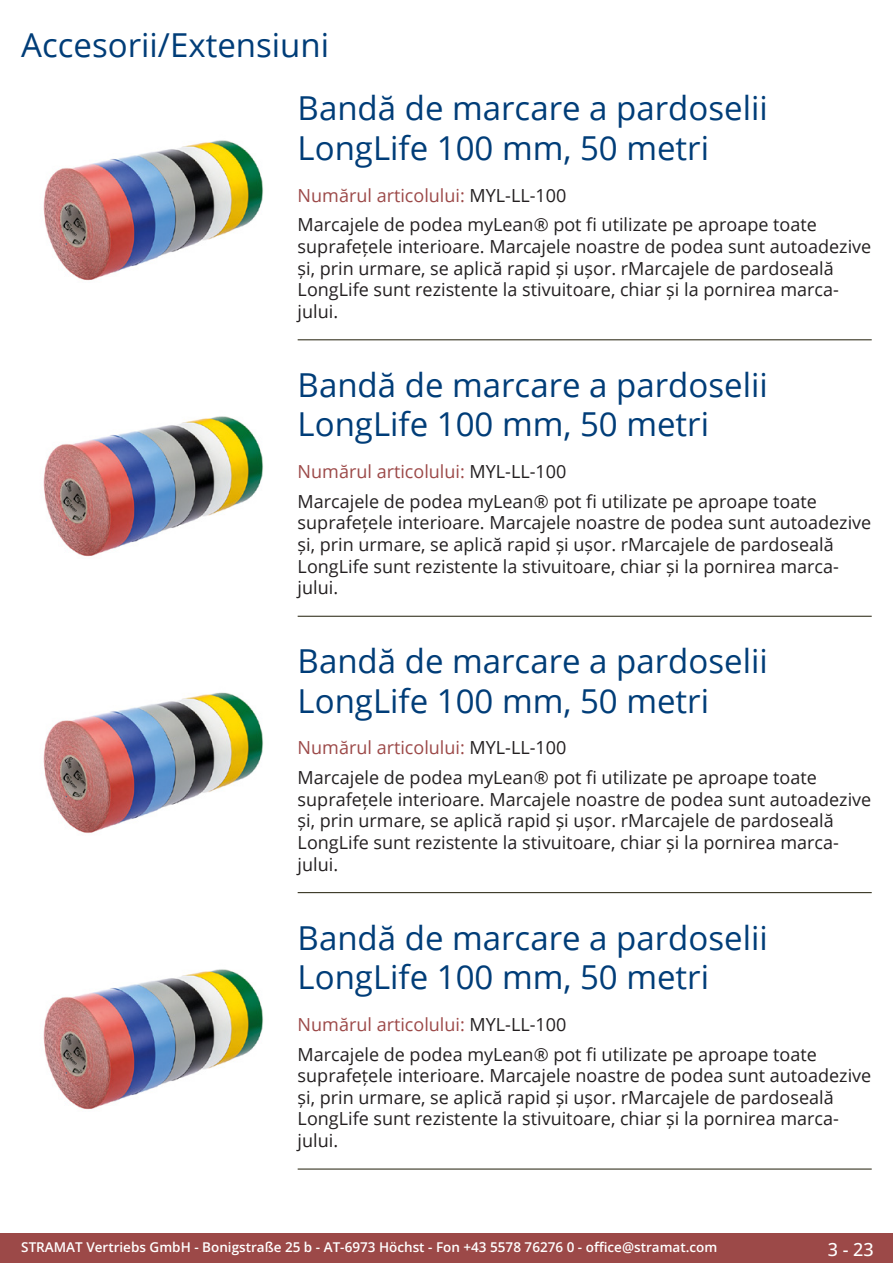
<style>
.page{position:relative;width:893px;height:1263px;background:#fff}
.page>*{position:absolute;margin:0;border:0;box-sizing:border-box;transform-origin:0 0}
.Produkttitel{font:33px/39.6px "Open Sans";color:#003d78}
.RastTitel{font:33px "Open Sans";color:#003d78}
.Beschreibung_Text{font:18px/21.6px "Open Sans";color:#231f20}
.TechDaten_Überschrif{font:18px "Open Sans";color:#9c4948}
.t1{font:500 18px "Open Sans";color:#fff}
.t2{font:600 13.5px "Open Sans";color:#fff}
.s1{color:#231f20}
</style>
<div class="page">
<div style="left:0;top:1233px;width:893px;height:30px;background:#9c4948"></div>
<hr style="left:298px;top:340px;width:574px;height:1px;background:#201d08">
<hr style="left:298px;top:616px;width:574px;height:1px;background:#201d08">
<hr style="left:298px;top:892px;width:574px;height:1px;background:#201d08">
<hr style="left:298px;top:1169px;width:574px;height:1px;background:#201d08">
<img style="left:43px;top:140px;width:220px;height:141px">
<img style="left:43px;top:416px;width:220px;height:141px">
<img style="left:43px;top:692px;width:220px;height:141px">
<img style="left:43px;top:969px;width:220px;height:141px">
<p class="RastTitel" style="left:21px;top:22px;width:309px">Accesorii/Extensiuni</p>
<p class="Produkttitel" style="left:298px;top:88px;width:472px">Bandă de marcare a pardoselii<br>LongLife 100 mm, 50 metri</p>
<p class="TechDaten_Überschrif" style="left:298px;top:183px;width:270px">Numărul articolului: <span class="s1">MYL-LL-100</span></p>
<p class="Beschreibung_Text" style="left:298px;top:214px;width:575px">Marcajele de podea myLean® pot fi utilizate pe aproape toate suprafețele interioare. Marcajele noastre de podea sunt autoadezive și, prin urmare, se aplică rapid și ușor. rMarcajele de pardoseală LongLife sunt rezistente la stivuitoare, chiar și la pornirea marca&shy;jului.</p>
<p class="Produkttitel" style="left:298px;top:364px;width:472px">Bandă de marcare a pardoselii<br>LongLife 100 mm, 50 metri</p>
<p class="TechDaten_Überschrif" style="left:298px;top:459px;width:270px">Numărul articolului: <span class="s1">MYL-LL-100</span></p>
<p class="Beschreibung_Text" style="left:298px;top:490px;width:575px">Marcajele de podea myLean® pot fi utilizate pe aproape toate suprafețele interioare. Marcajele noastre de podea sunt autoadezive și, prin urmare, se aplică rapid și ușor. rMarcajele de pardoseală LongLife sunt rezistente la stivuitoare, chiar și la pornirea marca&shy;jului.</p>
<p class="Produkttitel" style="left:298px;top:640px;width:472px">Bandă de marcare a pardoselii<br>LongLife 100 mm, 50 metri</p>
<p class="TechDaten_Überschrif" style="left:298px;top:735px;width:270px">Numărul articolului: <span class="s1">MYL-LL-100</span></p>
<p class="Beschreibung_Text" style="left:298px;top:766px;width:575px">Marcajele de podea myLean® pot fi utilizate pe aproape toate suprafețele interioare. Marcajele noastre de podea sunt autoadezive și, prin urmare, se aplică rapid și ușor. rMarcajele de pardoseală LongLife sunt rezistente la stivuitoare, chiar și la pornirea marca&shy;jului.</p>
<p class="Produkttitel" style="left:298px;top:917px;width:472px">Bandă de marcare a pardoselii<br>LongLife 100 mm, 50 metri</p>
<p class="TechDaten_Überschrif" style="left:298px;top:1012px;width:270px">Numărul articolului: <span class="s1">MYL-LL-100</span></p>
<p class="Beschreibung_Text" style="left:298px;top:1043px;width:575px">Marcajele de podea myLean® pot fi utilizate pe aproape toate suprafețele interioare. Marcajele noastre de podea sunt autoadezive și, prin urmare, se aplică rapid și ușor. rMarcajele de pardoseală LongLife sunt rezistente la stivuitoare, chiar și la pornirea marca&shy;jului.</p>
<p class="t2" style="left:21px;top:1238px;width:698px">STRAMAT Vertriebs GmbH - Bonigstraße 25 b - AT-6973 Höchst - Fon +43 5578 76276 0 - office@stramat.com</p>
<p class="t1" style="left:828px;top:1237px;width:48px">3 - 23</p>
</div>
